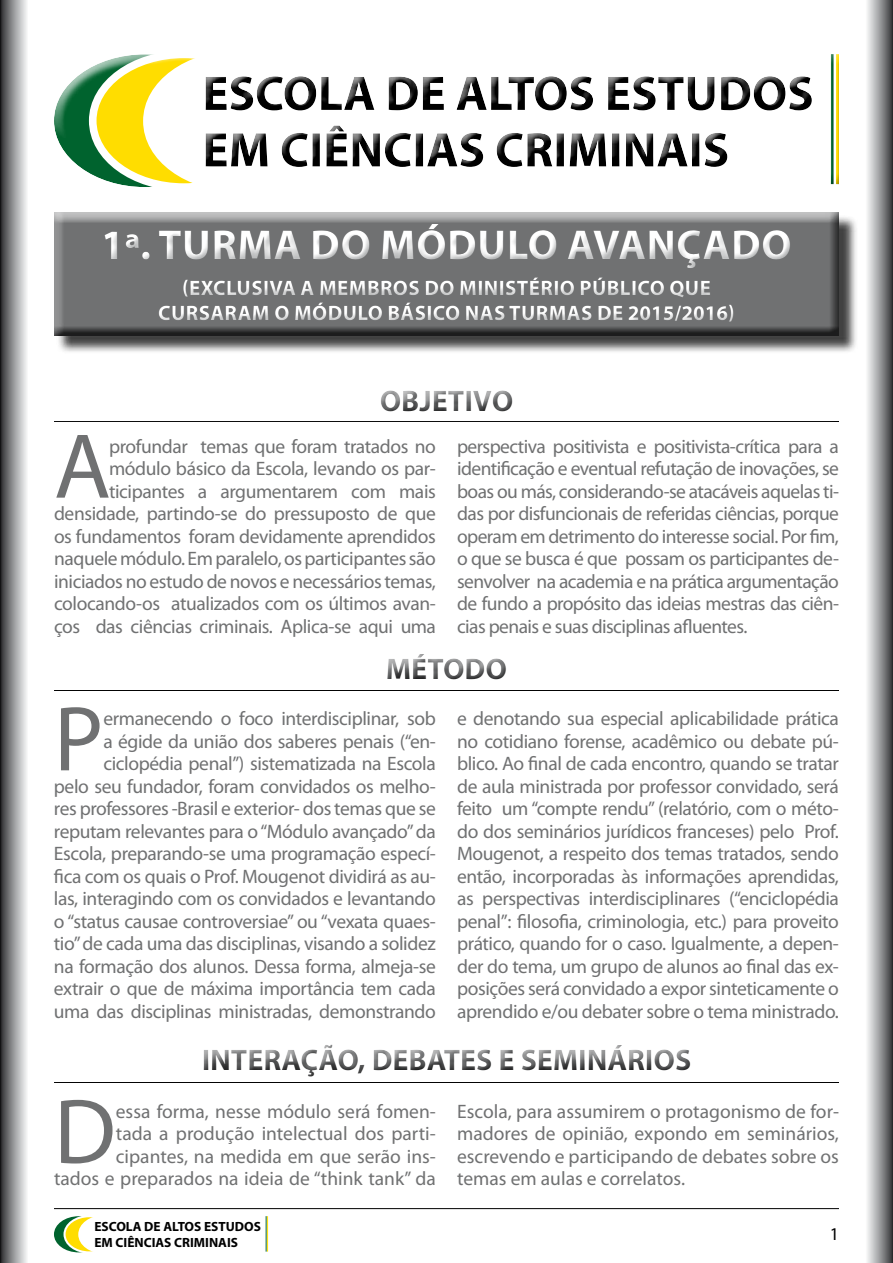
<style>
.page{position:relative;width:893px;height:1263px;background:#fff}
.page>*{position:absolute;margin:0;border:0;box-sizing:border-box;transform-origin:0 0}
.t1{font:92.85px "Myriad Pro";color:#707172}
.t2{font:700 42px "Myriad Pro";letter-spacing:.02em;color:#fff}
.t3{font:700 30px "Myriad Pro";color:#707172}
.t4{font:700 21px/25.5px "Myriad Pro";letter-spacing:.02em;color:#fff;text-align:center}
.t5{font:19.5px/22.5px "Myriad Pro";letter-spacing:-.02em;color:#707172;text-align:justify}
.t6{font:19.5px/22.5px "Myriad Pro";color:#707172;text-align:right}
.t7{font:18px "Myriad Pro";color:#000}
.t8{font:700 13.35px/15.5px "Myriad Pro";color:#000}
</style>
<div class="page">
<hr style="left:54px;top:1208px;width:785px;height:1px;background:#000">
<div style="left:0;top:0;width:28px;height:1263px;background:linear-gradient(to right,#313234,#f5f7f7)"></div>
<div style="left:865px;top:0;width:28px;height:1263px;background:linear-gradient(to right,#fff,#404143)"></div>
<svg style="left:54px;top:1216px;width:50px;height:36px"></svg>
<svg style="left:65px;top:1216px;width:49px;height:36px"></svg>
<div style="left:63px;top:1215px;width:52px;height:38px;border:2px solid #fff;border-radius:50%"></div>
<div style="left:79px;top:1216px;width:50px;height:36px;background:#fff;border-radius:50%"></div>
<div style="left:78px;top:1215px;width:52px;height:38px;border:2px solid #fff;border-radius:50%"></div>
<hr style="left:267px;top:1216px;width:1px;height:35px;background:#fd0">
<hr style="left:266px;top:1216px;width:1px;height:35px;background:#00632e">
<div style="left:56px;top:215px;width:802px;height:140px;background:#000;opacity:.75"></div>
<div style="left:48px;top:213px;width:791px;height:125px;background:#000;opacity:.75"></div>
<div style="left:97px;top:216px;width:704px;height:109px;background:#9c9e9f;opacity:.75"></div>
<div style="left:374px;top:388px;width:149px;height:32px;background:#000;opacity:.75"></div>
<div style="left:379px;top:656px;width:138px;height:32px;background:#000;opacity:.75"></div>
<hr style="left:53px;top:421px;width:787px;height:3px;background:#000;opacity:.75">
<hr style="left:53px;top:689px;width:787px;height:3px;background:#000;opacity:.75">
<div style="left:54px;top:40px;width:278px;height:110px;background:#fff;opacity:.75"></div>
<div style="left:54px;top:80px;width:290px;height:123px;background:#fff;opacity:.75"></div>
<div style="left:195px;top:66px;width:624px;height:107px;background:#fff"></div>
<div style="left:197px;top:70px;width:626px;height:108px;background:#000;opacity:.75"></div>
<div style="left:834px;top:53px;width:6px;height:127px;background:#fff;opacity:.75"></div>
<div style="left:834px;top:57px;width:6px;height:130px;background:#000;opacity:.75"></div>
<div style="left:829px;top:53px;width:6px;height:127px;background:#fff;opacity:.75"></div>
<div style="left:829px;top:57px;width:6px;height:130px;background:#000;opacity:.75"></div>
<div style="left:194px;top:1042px;width:507px;height:36px;background:#000;opacity:.75"></div>
<hr style="left:53px;top:1081px;width:787px;height:3px;background:#000;opacity:.75">
<h2 class="t2" style="left:101px;top:217px;width:692px">1ª. TURMA DO MÓDULO AVANÇADO</h2>
<p class="t4" style="left:158px;top:274px;width:578px">(EXCLUSIVA A MEMBROS DO MINISTÉRIO PÚBLICO QUE<br>CURSARAM O MÓDULO BÁSICO NAS TURMAS DE 2015/2016)</p>
<h3 class="t3" style="left:380px;top:382px;width:135px">OBJETIVO</h3>
<h1 class="t1" style="left:54px;top:409px;width:58px">A</h1>
<p class="t5" style="left:54px;top:434px;width:383px;text-align:right">profundar temas que foram tratados no módulo básico da Escola, levando os par&shy;ticipantes a argumentarem com mais densidade, partindo-se do pressuposto de que os fundamentos foram devidamente aprendidos naquele módulo. Em paralelo, os participantes são iniciados no estudo de novos e necessários temas, colocando-os atualizados com os últimos avan&shy;ços das ciências criminais. Aplica-se aqui uma</p>
<p class="t5" style="left:457px;top:435px;width:383px">perspectiva positivista e positivista-crítica para a identificação e eventual refutação de inovações, se boas ou más, considerando-se atacáveis aquelas ti&shy;das por disfuncionais de referidas ciências, porque operam em detrimento do interesse social. Por fim, o que se busca é que possam os participantes de&shy;senvolver na academia e na prática argumentação de fundo a propósito das ideias mestras das ciên&shy;cias penais e suas disciplinas afluentes.</p>
<h3 class="t3" style="left:386px;top:649px;width:123px">MÉTODO</h3>
<h1 class="t1" style="left:54px;top:682px;width:51px">P</h1>
<p class="t5" style="left:54px;top:707px;width:383px;text-align:right">ermanecendo o foco interdisciplinar, sob<br>a égide da união dos saberes penais (“en&shy;ciclopédia penal”) sistematizada na Escola<br>pelo seu fundador, foram convidados os melho&shy;res professores -Brasil e exterior- dos temas que se reputam relevantes para o “Módulo avançado” da Escola, preparando-se uma programação especí&shy;fica com os quais o Prof. Mougenot dividirá as au&shy;las, interagindo com os convidados e levantando o “status causae controversiae” ou “vexata quaes&shy;tio” de cada uma das disciplinas, visando a solidez na formação dos alunos. Dessa forma, almeja-se extrair o que de máxima importância tem cada uma das disciplinas ministradas, demonstrando</p>
<p class="t5" style="left:457px;top:707px;width:383px">e denotando sua especial aplicabilidade prática no cotidiano forense, acadêmico ou debate pú&shy;blico. Ao final de cada encontro, quando se tratar de aula ministrada por professor convidado, será feito um “compte rendu” (relatório, com o méto&shy;do dos seminários jurídicos franceses) pelo Prof.<br>Mougenot, a respeito dos temas tratados, sendo então, incorporadas às informações aprendidas, as perspectivas interdisciplinares (“enciclopédia penal”: filosofia, criminologia, etc.) para proveito prático, quando for o caso. Igualmente, a depen&shy;der do tema, um grupo de alunos ao final das ex&shy;posições será convidado a expor sinteticamente o aprendido e/ou debater sobre o tema ministrado.</p>
<h3 class="t3" style="left:202px;top:1040px;width:491px">INTERAÇÃO, DEBATES E SEMINÁRIOS</h3>
<h1 class="t1" style="left:54px;top:1074px;width:63px">D</h1>
<p class="t6" style="left:54px;top:1100px;width:383px">essa forma, nesse módulo será fomen-<br>tada a produção intelectual dos parti&shy;cipantes, na medida em que serão ins-<br>tados e preparados na ideia de “think tank” da</p>
<p class="t5" style="left:457px;top:1100px;width:383px">Escola, para assumirem o protagonismo de for&shy;madores de opinião, expondo em seminários, escrevendo e participando de debates sobre os temas em aulas e correlatos.</p>
<p class="t8" style="left:94px;top:1219px;width:168px">ESCOLA DE ALTOS ESTUDOS<br>EM CIÊNCIAS CRIMINAIS</p>
<p class="t7" style="left:830px;top:1223px;width:11px">1</p>
</div>
